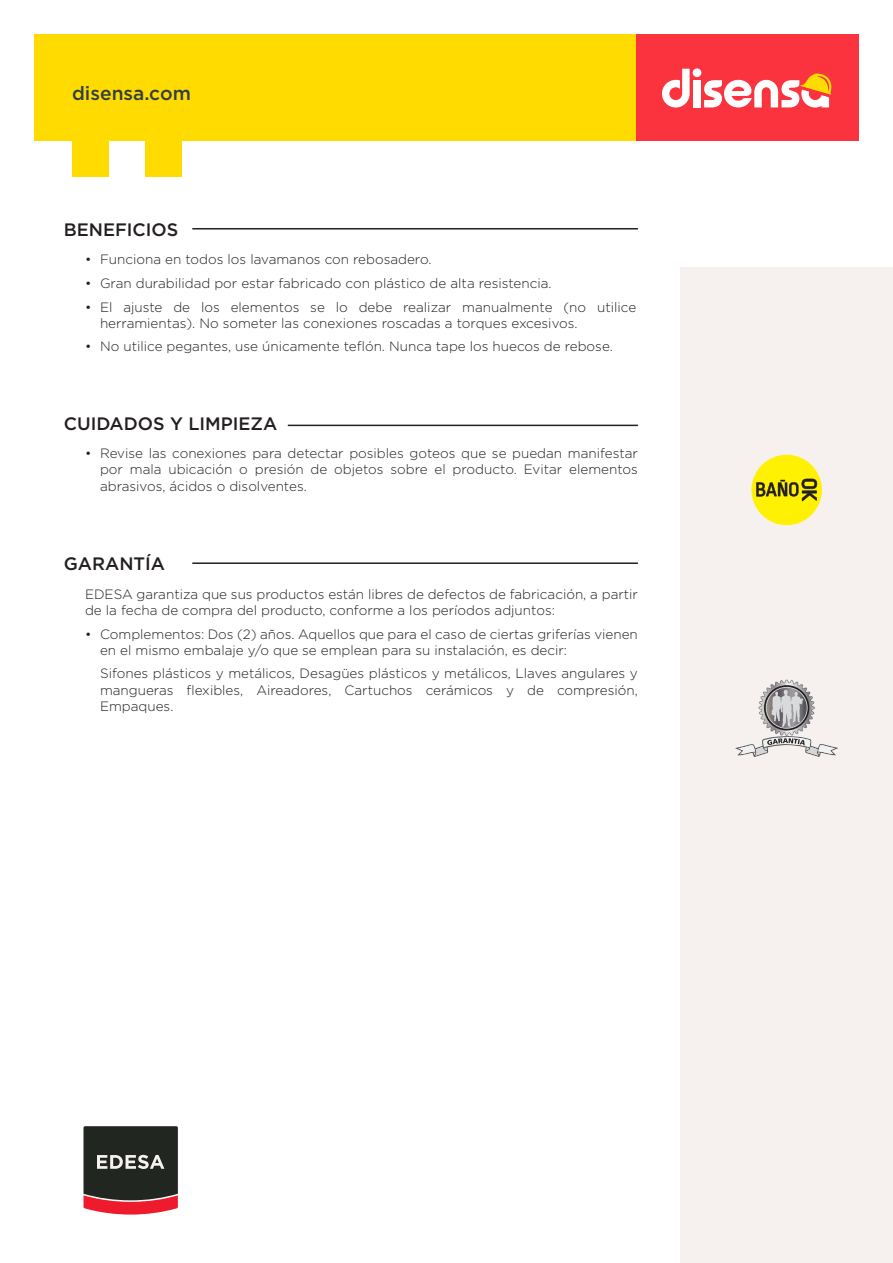
<style>
.page{position:relative;width:893px;height:1263px;background:#fff}
.page>*{position:absolute;margin:0;border:0;box-sizing:border-box;transform-origin:0 0}
.t1{font:500 19.2px "Gotham";color:#313e48}
.t2{font:500 18px "Gotham";color:#231f20}
.t3{font:300 13.5px/16.2px "Gotham";color:#231f20}
</style>
<div class="page">
<div style="left:680px;top:268px;width:213px;height:995px;background:#f6f1ee"></div>
<hr style="left:192px;top:228px;width:446px;height:1px;background:#231f20">
<hr style="left:288px;top:425px;width:350px;height:1px;background:#231f20">
<hr style="left:192px;top:562px;width:446px;height:2px;background:#231f20">
<div style="left:751px;top:455px;width:71px;height:70px;background:#fff101;border-radius:50%"></div>
<svg style="left:756px;top:479px;width:61px;height:22px"></svg>
<svg style="left:735px;top:679px;width:103px;height:78px"></svg>
<div style="left:635px;top:34px;width:224px;height:106px;background:#fb333e"></div>
<div style="left:34px;top:34px;width:601px;height:106px;background:#ffdb00"></div>
<svg style="left:662px;top:69px;width:28px;height:38px"></svg>
<div style="left:693px;top:80px;width:8px;height:27px;background:#fff"></div>
<div style="left:693px;top:68px;width:8px;height:9px;background:#fff;border-radius:50%"></div>
<svg style="left:704px;top:73px;width:128px;height:34px"></svg>
<div style="left:72px;top:140px;width:37px;height:37px;background:#ffdb00"></div>
<div style="left:145px;top:140px;width:36px;height:37px;background:#ffdb00"></div>
<svg style="left:83px;top:1126px;width:95px;height:89px;background:#573b39"></svg>
<h1 class="t1" style="left:72px;top:81px;width:120px">disensa.com</h1>
<h2 class="t2" style="left:64px;top:218px;width:116px">BENEFICIOS</h2>
<p class="t3" style="left:85px;top:251px;width:348px">• Funciona en todos los lavamanos con rebosadero.</p>
<p class="t3" style="left:85px;top:275px;width:468px">• Gran durabilidad por estar fabricado con plástico de alta resistencia.</p>
<p class="t3" style="left:100px;top:298px;width:538px;text-indent:-15px">• El ajuste de los elementos se lo debe realizar manualmente (no utilice herramientas). No someter las conexiones roscadas a torques excesivos.</p>
<p class="t3" style="left:85px;top:338px;width:529px">• No utilice pegantes, use únicamente teflón. Nunca tape los huecos de rebose.</p>
<h2 class="t2" style="left:64px;top:412px;width:215px">CUIDADOS Y LIMPIEZA</h2>
<p class="t3" style="left:100px;top:445px;width:539px;text-align:justify;text-indent:-15px">• Revise las conexiones para detectar posibles goteos que se puedan manifestar por mala ubicación o presión de objetos sobre el producto. Evitar elementos abrasivos, ácidos o disolventes.</p>
<h2 class="t2" style="left:64px;top:552px;width:103px">GARANTÍA</h2>
<p class="t3" style="left:85px;top:585px;width:554px">EDESA garantiza que sus productos están libres de defectos de fabricación, a partir de la fecha de compra del producto, conforme a los períodos adjuntos:</p>
<p class="t3" style="left:100px;top:625px;width:539px;text-indent:-15px">• Complementos: Dos (2) años. Aquellos que para el caso de ciertas griferías vienen en el mismo embalaje y/o que se emplean para su instalación, es decir:</p>
<p class="t3" style="left:100px;top:665px;width:539px;text-align:justify">Sifones plásticos y metálicos, Desagües plásticos y metálicos, Llaves angulares y mangueras flexibles, Aireadores, Cartuchos cerámicos y de compresión, Empaques.</p>
</div>
